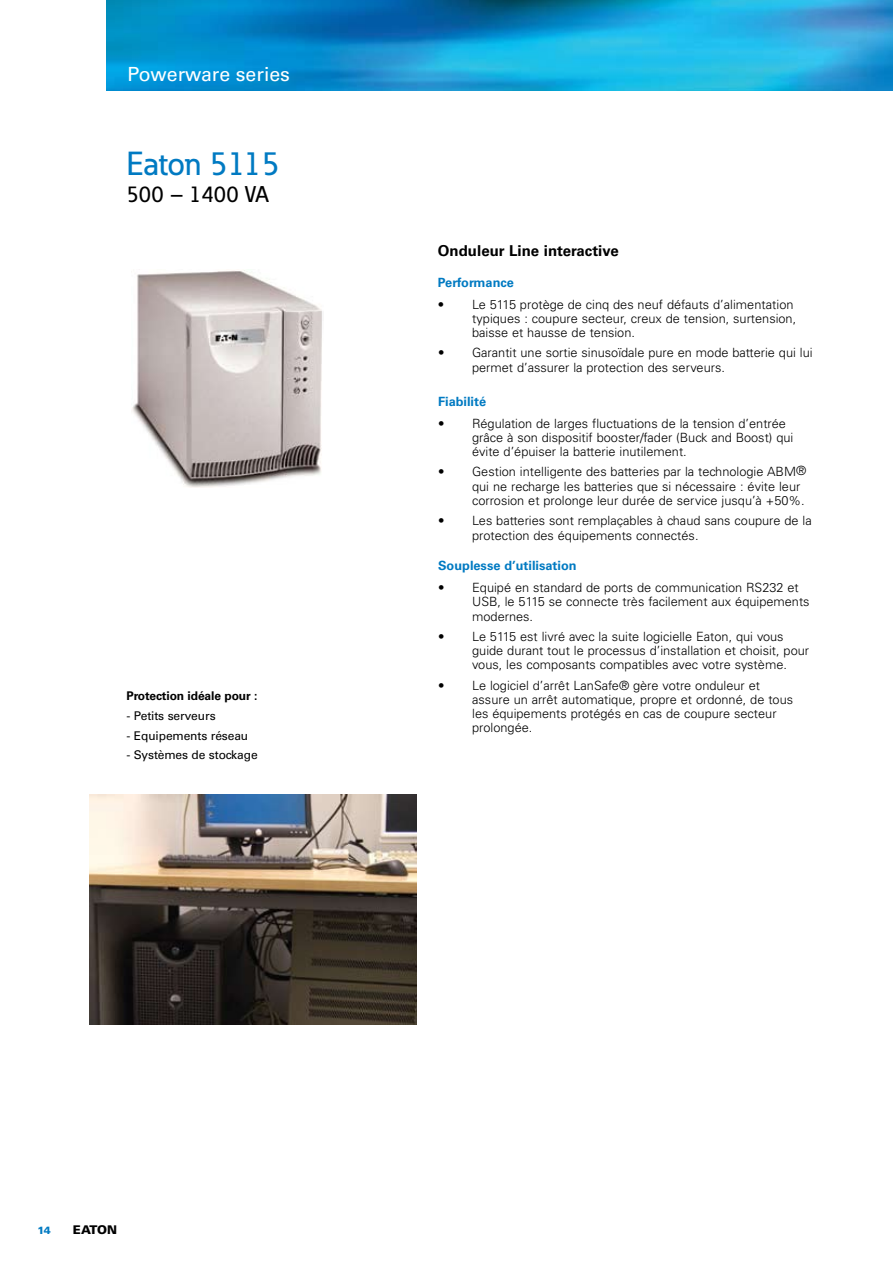
<style>
.page{position:relative;width:893px;height:1263px;background:#fff}
.page>*{position:absolute;margin:0;border:0;box-sizing:border-box;transform-origin:0 0}
.t1{font:500 33px "Eaton";letter-spacing:-.01em;color:#007ac2}
.t2{font:500 22.5px "Eaton";color:#000}
.t3{font:19.5px "Univers LT";color:#fff}
.t4{font:700 15px "Univers LT";color:#000}
.t5{font:300 12.75px/14.2px "Univers LT";color:#000}
.t6{font:700 12.75px "Univers LT";color:#007ac2}
.t7{font:12px "Univers LT";letter-spacing:-.01em;color:#000}
.t8{font:700 12px "Univers LT";letter-spacing:-.01em;color:#000}
.t9{font:900 12px "Univers LT";letter-spacing:-.02em;color:#000}
.t10{font:900 10.5px "Univers LT";color:#007ac2}
</style>
<div class="page">
<img style="left:107px;top:0;width:786px;height:90px">
<img style="left:132px;top:270px;width:190px;height:218px">
<img style="left:89px;top:794px;width:328px;height:231px">
<h3 class="t3" style="left:127px;top:63px;width:164px">Powerware series</h3>
<h1 class="t1" style="left:126px;top:143px;width:154px">Eaton 5115</h1>
<h2 class="t2" style="left:126px;top:180px;width:144px">500 – 1400 VA</h2>
<p class="t8" style="left:126px;top:689px;width:133px">Protection idéale pour :</p>
<p class="t7" style="left:126px;top:708px;width:91px">- Petits serveurs</p>
<p class="t7" style="left:126px;top:728px;width:123px">- Equipements réseau</p>
<p class="t7" style="left:126px;top:748px;width:133px">- Systèmes de stockage</p>
<p class="t4" style="left:438px;top:242px;width:182px">Onduleur Line interactive</p>
<p class="t6" style="left:438px;top:275px;width:77px">Performance</p>
<p class="t5" style="left:472px;top:297px;width:326px;text-indent:-34px">• Le 5115 protège de cinq des neuf défauts d’alimentation typiques : coupure secteur, creux de tension, surtension, baisse et hausse de tension.</p>
<p class="t5" style="left:472px;top:346px;width:342px;text-indent:-34px">• Garantit une sortie sinusoïdale pure en mode batterie qui lui permet d’assurer la protection des serveurs.</p>
<p class="t6" style="left:438px;top:394px;width:50px">Fiabilité</p>
<p class="t5" style="left:472px;top:416px;width:323px;text-indent:-34px">• Régulation de larges fluctuations de la tension d’entrée grâce à son dispositif booster/fader (Buck and Boost) qui évite d’épuiser la batterie inutilement.</p>
<p class="t5" style="left:472px;top:465px;width:336px;text-indent:-34px">• Gestion intelligente des batteries par la technologie ABM® qui ne recharge les batteries que si nécessaire : évite leur corrosion et prolonge leur durée de service jusqu’à +50%.</p>
<p class="t5" style="left:472px;top:514px;width:341px;text-indent:-34px">• Les batteries sont remplaçables à chaud sans coupure de la protection des équipements connectés.</p>
<p class="t6" style="left:438px;top:558px;width:140px">Souplesse d’utilisation</p>
<p class="t5" style="left:472px;top:580px;width:339px;text-indent:-34px">• Equipé en standard de ports de communication RS232 et<br>USB, le 5115 se connecte très facilement aux équipements modernes.</p>
<p class="t5" style="left:472px;top:629px;width:338px;text-indent:-34px">• Le 5115 est livré avec la suite logicielle Eaton, qui vous guide durant tout le processus d’installation et choisit, pour vous, les composants compatibles avec votre système.</p>
<p class="t5" style="left:472px;top:678px;width:322px;text-indent:-34px">• Le logiciel d’arrêt LanSafe® gère votre onduleur et assure un arrêt automatique, propre et ordonné, de tous les équipements protégés en cas de coupure secteur prolongée.</p>
<p class="t10" style="left:37px;top:1224px;width:15px">14</p>
<p class="t9" style="left:73px;top:1222px;width:46px">EATON</p>
</div>
